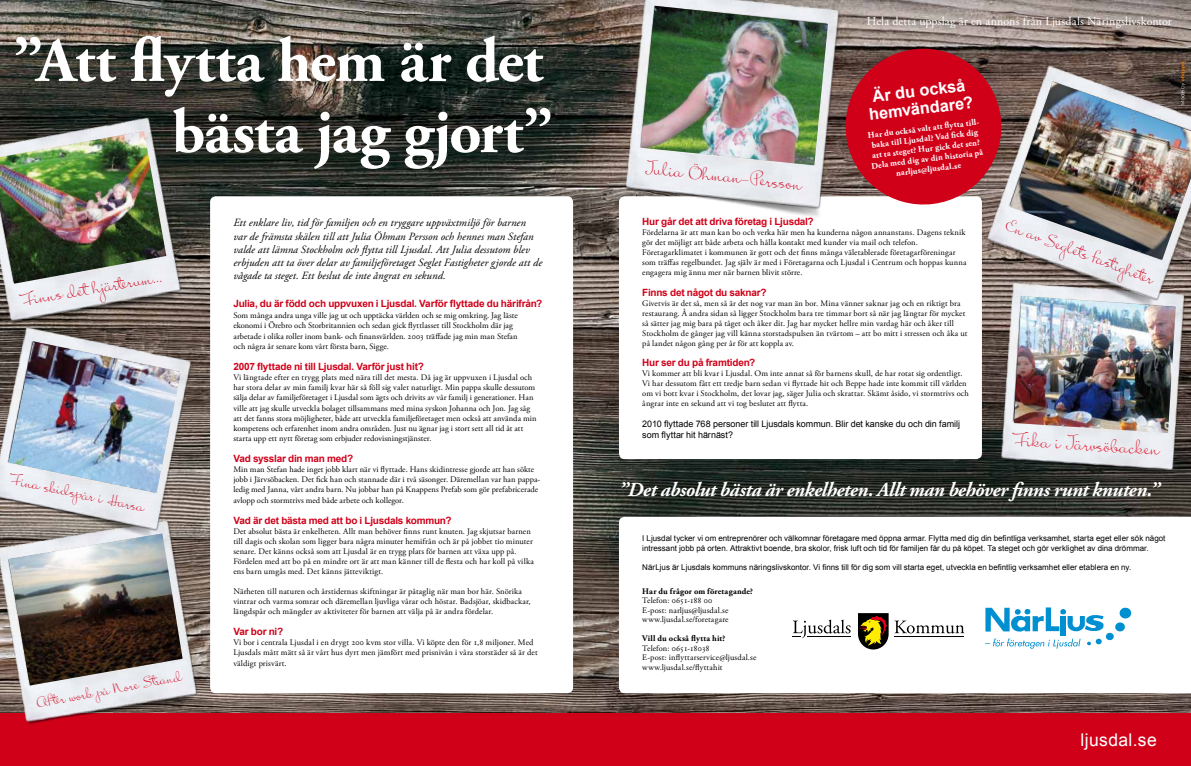
<style>
.page{position:relative;width:1191px;height:766px;background:#fff}
.page>*{position:absolute;margin:0;border:0;box-sizing:border-box;transform-origin:0 0}
.t1{font:700 63px/71px "Adobe Garamond Pro";letter-spacing:-.01em;color:#fff;text-align:right}
.t2{font:italic 700 20px "Adobe Garamond Pro";letter-spacing:-.025em;color:#fff}
.t3{font:17.5px "Arial";letter-spacing:.02em;color:#fff}
.t4{font:17px "Mrs Blackfort";color:#e2071d}
.t5{font:16.6px "Mrs Blackfort";color:#d10019}
.t6{font:700 16.3px/17.9px "Arial";color:#fff;text-align:center}
.t7{font:16px "Mrs Blackfort";color:#d10019}
.t8{font:15.3px "Mrs Blackfort";color:#d10019}
.t9{font:14px "Mrs Blackfort";color:#d10019}
.t10{font:13px "Mrs Blackfort";color:#d10019}
.t11{font:12px "Adobe Garamond Pro";letter-spacing:.01em;color:#fff}
.t12{font:italic 11px/13.2px "Adobe Garamond Pro";letter-spacing:.005em;color:#000}
.t13{font:700 10px "Arial";letter-spacing:-.02em;color:#d10019}
.t14{font:9px/10.8px "Arial";letter-spacing:-.005em;color:#000}
.t15{font:700 8.6px/10.3px "Adobe Garamond Pro";color:#fff;text-align:center}
.t16{font:8.5px/10px "Adobe Garamond Pro";letter-spacing:.01em;color:#000}
.t17{font:700 8.5px "Adobe Garamond Pro";letter-spacing:.025em;color:#000}
.t18{font:8px/9.6px "Arial";color:#000}
</style>
<div class="page">
<img style="left:0;top:0;width:1191px;height:713px">
<div style="left:0;top:713px;width:1191px;height:52px;background:#d10019"></div>
<div style="left:210px;top:196px;width:363px;height:497px;background:#fff;border-radius:6px"></div>
<div style="left:619px;top:196px;width:363px;height:263px;background:#fff;border-radius:6px"></div>
<img style="left:620px;top:0;width:226px;height:199px">
<img style="left:625px;top:188px;width:199px;height:29px">
<img style="left:640px;top:6px;width:188px;height:159px">
<img style="left:0;top:496px;width:222px;height:227px">
<img style="left:28px;top:694px;width:170px;height:31px">
<img style="left:9px;top:538px;width:174px;height:147px">
<img style="left:0;top:346px;width:199px;height:192px">
<img style="left:0;top:497px;width:157px;height:43px">
<img style="left:8px;top:346px;width:173px;height:146px">
<img style="left:0;top:94px;width:206px;height:252px">
<img style="left:0;top:131px;width:166px;height:152px">
<img style="left:12px;top:291px;width:169px;height:42px">
<svg style="left:841px;top:44px;width:165px;height:161px;background:#bd192b"></svg>
<svg style="left:619px;top:516px;width:572px;height:177px"></svg>
<svg style="left:858px;top:613px;width:30px;height:36px"></svg>
<svg style="left:792px;top:619px;width:58px;height:19px"></svg>
<hr style="left:808px;top:635px;width:43px;height:1px;background:#000">
<svg style="left:894px;top:620px;width:70px;height:13px"></svg>
<hr style="left:894px;top:635px;width:70px;height:1px;background:#000">
<svg style="left:985px;top:606px;width:147px;height:42px"></svg>
<img style="left:990px;top:313px;width:201px;height:170px">
<img style="left:1002px;top:459px;width:170px;height:21px">
<img style="left:1014px;top:313px;width:161px;height:120px">
<img style="left:977px;top:56px;width:214px;height:257px">
<img style="left:1009px;top:82px;width:182px;height:178px">
<img style="left:984px;top:241px;width:173px;height:71px">
<svg style="left:1180px;top:62px;width:5px;height:43px"></svg>
<h1 class="t1" style="left:13px;top:27px;width:541px">”Att flytta hem är det bästa jag gjort”</h1>
<h3 class="t7" style="left:19px;top:291px;width:146px;rotate:-10deg">Finns det hjärterum...</h3>
<h3 class="t9" style="left:11px;top:470px;width:140px;rotate:12deg">Fina skidspår i Harsa</h3>
<h3 class="t10" style="left:36px;top:695px;width:149px;rotate:-11deg">After work på Nore Strand</h3>
<p class="t12" style="left:233px;top:216px;width:310px">Ett enklare liv, tid för familjen och en tryggare uppväxtmiljö för barnen<br>var de främsta skälen till att Julia Öhman Persson och hennes man Stefan valde att lämna Stockholm och flytta till Ljusdal. Att Julia dessutom blev erbjuden att ta över delar av familjeföretaget Seglet Fastigheter gjorde att de vågade ta steget. Ett beslut de inte ångrat en sekund.</p>
<p class="t13" style="left:233px;top:297px;width:310px">Julia, du är född och uppvuxen i Ljusdal. Varför flyttade du härifrån?</p>
<p class="t16" style="left:233px;top:310px;width:286px;line-height:10.4px">Som många andra unga ville jag ut och upptäcka världen och se mig omkring. Jag läste ekonomi i Örebro och Storbritannien och sedan gick flyttlasset till Stockholm där jag arbetade i olika roller inom bank- och finansvärlden. 2003 träffade jag min man Stefan och några år senare kom vårt första barn, Sigge.</p>
<p class="t13" style="left:233px;top:359px;width:192px">2007 flyttade ni till Ljusdal. Varför just hit?</p>
<p class="t16" style="left:233px;top:372px;width:305px">Vi längtade efter en trygg plats med nära till det mesta. Då jag är uppvuxen i Ljusdal och har stora delar av min familj kvar här så föll sig valet naturligt. Min pappa skulle dessutom sälja delar av familjeföretaget i Ljusdal som ägts och drivits av vår familj i generationer. Han ville att jag skulle utveckla bolaget tillsammans med mina syskon Johanna och Jon. Jag såg att det fanns stora möjligheter, både att utveckla familjeföretaget men också att använda min kompetens och erfarenhet inom andra områden. Just nu ägnar jag i stort sett all tid åt att starta upp ett nytt företag som erbjuder redovisningstjänster.</p>
<p class="t13" style="left:233px;top:451px;width:121px">Vad sysslar din man med?</p>
<p class="t16" style="left:233px;top:464px;width:308px;line-height:10.3px">Min man Stefan hade inget jobb klart när vi flyttade. Hans skidintresse gjorde att han sökte jobb i Järvsöbacken. Det fick han och stannade där i två säsonger. Däremellan var han pappa&shy;ledig med Janna, vårt andra barn. Nu jobbar han på Knappens Prefab som gör prefabricerade avlopp och stormtrivs med både arbete och kollegor.</p>
<p class="t13" style="left:233px;top:513px;width:220px">Vad är det bästa med att bo i Ljusdals kommun?</p>
<p class="t16" style="left:233px;top:526px;width:302px">Det absolut bästa är enkelheten. Allt man behöver finns runt knuten. Jag skjutsar barnen till dagis och skolan som ligger bara några minuter hemifrån och är på jobbet tio minuter senare. Det känns också som att Ljusdal är en trygg plats för barnen att växa upp på.<br>Fördelen med att bo på en mindre ort är att man känner till de flesta och har koll på vilka ens barn umgås med. Det känns jätteviktigt.</p>
<p class="t16" style="left:233px;top:586px;width:299px">Närheten till naturen och årstidernas skiftningar är påtaglig när man bor här. Snörika vintrar och varma somrar och däremellan ljuvliga vårar och höstar. Badsjöar, skidbackar, längdspår och mängder av aktiviteter för barnen att välja på är andra fördelar.</p>
<p class="t13" style="left:233px;top:624px;width:51px">Var bor ni?</p>
<p class="t16" style="left:233px;top:637px;width:306px;line-height:10.4px">Vi bor i centrala Ljusdal i en drygt 200 kvm stor villa. Vi köpte den för 1,8 miljoner. Med<br>Ljusdals mått mätt så är vårt hus dyrt men jämfört med prisnivån i våra storstäder så är det väldigt prisvärt.</p>
<h3 class="t5" style="left:647px;top:158px;width:159px;rotate:6deg">Julia Öhman-Persson</h3>
<h3 class="t11" style="left:867px;top:13px;width:307px">Hela detta uppslag är en annons från Ljusdals Näringslivskontor</h3>
<h3 class="t6" style="left:866px;top:89px;width:106px;rotate:-7deg">Är du också hemvändare?</h3>
<p class="t15" style="left:867px;top:130px;width:115px;rotate:-7deg">Har du också valt att fl ytta till&shy;baka till Ljusdal? Vad fi ck dig att ta steget? Hur gick det sen?<br>Dela med dig av din historia på narljus@ljusdal.se</p>
<p class="t13" style="left:642px;top:215px;width:173px">Hur går det att driva företag i Ljusdal?</p>
<p class="t16" style="left:642px;top:227px;width:326px">Fördelarna är att man kan bo och verka här men ha kunderna någon annanstans. Dagens teknik gör det möjligt att både arbeta och hålla kontakt med kunder via mail och telefon.<br>Företagarklimatet i kommunen är gott och det finns många väletablerade företagarföreningar som träffas regelbundet. Jag själv är med i Företagarna och Ljusdal i Centrum och hoppas kunna engagera mig ännu mer när barnen blivit större.</p>
<p class="t13" style="left:642px;top:285px;width:126px">Finns det något du saknar?</p>
<p class="t16" style="left:642px;top:298px;width:326px">Givetvis är det så, men så är det nog var man än bor. Mina vänner saknar jag och en riktigt bra restaurang. Å andra sidan så ligger Stockholm bara tre timmar bort så när jag längtar för mycket så sätter jag mig bara på tåget och åker dit. Jag har mycket hellre min vardag här och åker till Stockholm de gånger jag vill känna storstadspulsen än tvärtom – att bo mitt i stressen och åka ut på landet någon gång per år för att koppla av.</p>
<p class="t13" style="left:642px;top:356px;width:114px">Hur ser du på framtiden?</p>
<p class="t16" style="left:642px;top:368px;width:328px">Vi kommer att bli kvar i Ljusdal. Om inte annat så för barnens skull, de har rotat sig ordentligt.<br>Vi har dessutom fått ett tredje barn sedan vi flyttade hit och Beppe hade inte kommit till världen om vi bott kvar i Stockholm, det lovar jag, säger Julia och skrattar. Skämt åsido, vi stormtrivs och ångrar inte en sekund att vi tog beslutet att flytta.</p>
<p class="t14" style="left:642px;top:418px;width:319px">2010 flyttade 768 personer till Ljusdals kommun. Blir det kanske du och din familj som flyttar hit härnäst?</p>
<h3 class="t8" style="left:1009px;top:216px;width:159px;rotate:20deg">En av Seglets fastigheter</h3>
<h3 class="t4" style="left:1013px;top:429px;width:150px;rotate:4deg">Fika i Järvsöbacken</h3>
<h2 class="t2" style="left:619px;top:477px;width:542px">”Det absolut bästa är enkelheten. Allt man behöver finns runt knuten.”</h2>
<p class="t18" style="left:642px;top:533px;width:525px">I Ljusdal tycker vi om entreprenörer och välkomnar företagare med öppna armar. Flytta med dig din befintliga verksamhet, starta eget eller sök något intressant jobb på orten. Attraktivt boende, bra skolor, frisk luft och tid för familjen får du på köpet. Ta steget och gör verklighet av dina drömmar.</p>
<p class="t18" style="left:642px;top:562px;width:490px">NärLjus är Ljusdals kommuns näringslivskontor. Vi finns till för dig som vill starta eget, utveckla en befintlig verksamhet eller etablera en ny.</p>
<p class="t17" style="left:642px;top:585px;width:112px">Har du frågor om företagande?</p>
<p class="t16" style="left:642px;top:595px;width:88px;line-height:9.5px">Telefon: 0651-188 00<br>E-post: narljus@ljusdal.se www.ljusdal.se/foretagare</p>
<p class="t17" style="left:642px;top:633px;width:85px">Vill du också flytta hit?</p>
<p class="t16" style="left:642px;top:643px;width:116px;line-height:9.5px">Telefon: 0651-18038<br>E-post: inflyttarservice@ljusdal.se www.ljusdal.se/flyttahit</p>
<h3 class="t3" style="left:1080px;top:727px;width:78px">ljusdal.se</h3>
</div>
